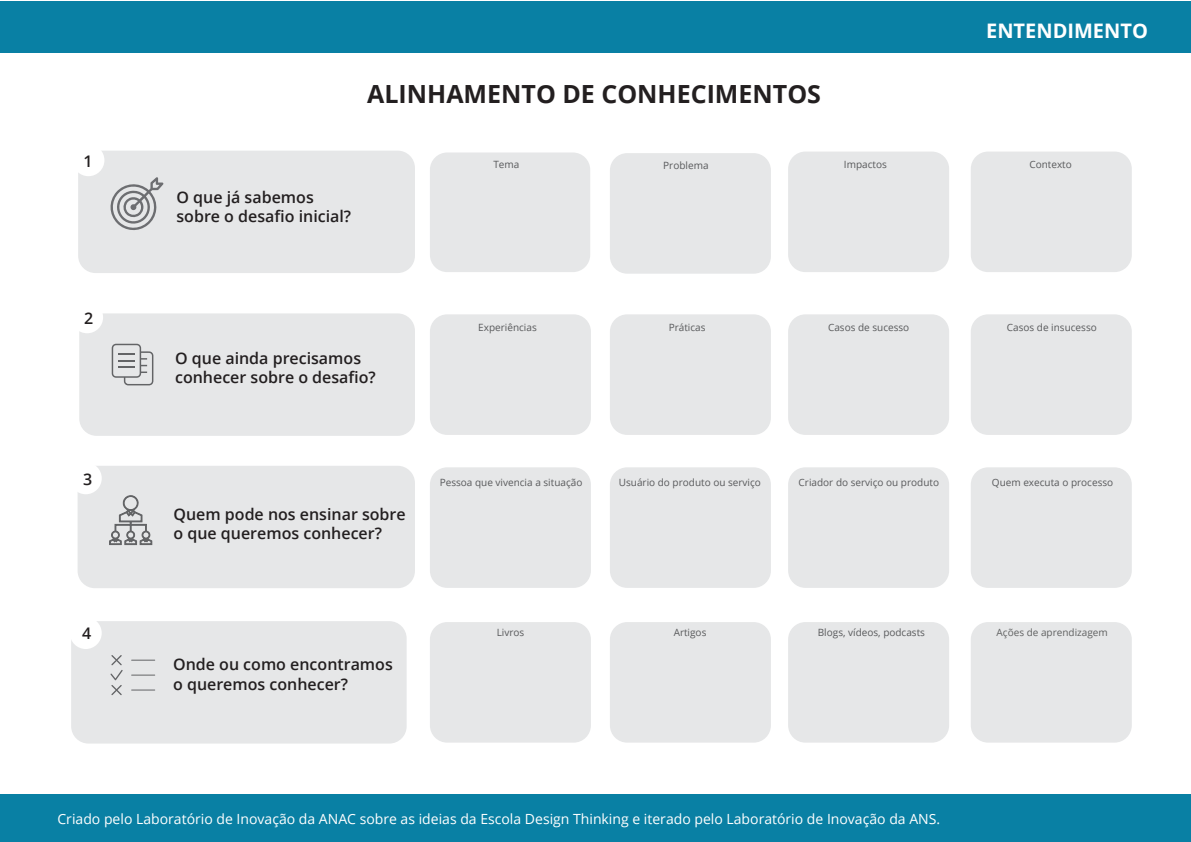
<style>
.page{position:relative;width:1191px;height:842px;background:#fff}
.page>*{position:absolute;margin:0;border:0;box-sizing:border-box;transform-origin:0 0}
.t1{font:700 25px "Open Sans";color:#231f20}
.t2{font:700 20px "Open Sans";color:#fff}
.t3{font:600 16px/19.2px "Open Sans";color:#231f20}
.t4{font:14px "Open Sans";color:#fff}
.t5{font:10px "Open Sans";color:#58595b}
.t6{font:10px "Open Sans";color:#606161}
</style>
<div class="page">
<div style="left:71px;top:621px;width:335px;height:122px;background:#e6e7e8;border-radius:17px"></div>
<div style="left:78px;top:466px;width:337px;height:122px;background:#e6e7e8;border-radius:17px"></div>
<div style="left:788px;top:467px;width:161px;height:121px;background:#e6e7e8;border-radius:17px"></div>
<div style="left:79px;top:313px;width:336px;height:123px;background:#e6e7e8;border-radius:17px"></div>
<div style="left:0;top:794px;width:1191px;height:48px;background:#0980a4"></div>
<div style="left:0;top:1px;width:1191px;height:51px;background:#0980a4"></div>
<svg style="left:112px;top:344px;width:41px;height:41px"></svg>
<svg style="left:109px;top:495px;width:43px;height:50px"></svg>
<svg style="left:132px;top:689px;width:23px;height:1px"></svg>
<svg style="left:132px;top:660px;width:23px;height:1px"></svg>
<svg style="left:132px;top:675px;width:23px;height:1px"></svg>
<svg style="left:110px;top:655px;width:13px;height:40px"></svg>
<div style="left:78px;top:151px;width:337px;height:122px;background:#e6e7e8;border-radius:17px"></div>
<div style="left:70px;top:462px;width:32px;height:32px;background:#fff;border-radius:50%"></div>
<div style="left:70px;top:617px;width:32px;height:32px;background:#fff;border-radius:50%"></div>
<div style="left:72px;top:144px;width:32px;height:32px;background:#fff;border-radius:50%"></div>
<div style="left:71px;top:301px;width:32px;height:32px;background:#fff;border-radius:50%"></div>
<div style="left:430px;top:152px;width:160px;height:120px;background:#e6e7e8;border-radius:17px"></div>
<div style="left:610px;top:153px;width:161px;height:121px;background:#e6e7e8;border-radius:17px"></div>
<div style="left:788px;top:152px;width:161px;height:120px;background:#e6e7e8;border-radius:17px"></div>
<div style="left:970px;top:152px;width:161px;height:120px;background:#e6e7e8;border-radius:17px"></div>
<div style="left:970px;top:314px;width:161px;height:121px;background:#e6e7e8;border-radius:17px"></div>
<div style="left:788px;top:314px;width:161px;height:121px;background:#e6e7e8;border-radius:17px"></div>
<div style="left:610px;top:314px;width:161px;height:121px;background:#e6e7e8;border-radius:17px"></div>
<div style="left:430px;top:314px;width:161px;height:121px;background:#e6e7e8;border-radius:17px"></div>
<div style="left:970px;top:467px;width:161px;height:121px;background:#e6e7e8;border-radius:17px"></div>
<div style="left:610px;top:467px;width:161px;height:121px;background:#e6e7e8;border-radius:17px"></div>
<div style="left:430px;top:467px;width:161px;height:121px;background:#e6e7e8;border-radius:17px"></div>
<div style="left:970px;top:622px;width:161px;height:121px;background:#e6e7e8;border-radius:17px"></div>
<div style="left:788px;top:622px;width:161px;height:121px;background:#e6e7e8;border-radius:17px"></div>
<div style="left:610px;top:622px;width:161px;height:121px;background:#e6e7e8;border-radius:17px"></div>
<div style="left:430px;top:622px;width:161px;height:121px;background:#e6e7e8;border-radius:17px"></div>
<svg style="left:110px;top:177px;width:53px;height:53px"></svg>
<h2 class="t2" style="left:986px;top:17px;width:163px">ENTENDIMENTO</h2>
<h1 class="t1" style="left:367px;top:77px;width:455px">ALINHAMENTO DE CONHECIMENTOS</h1>
<h3 class="t3" style="left:84px;top:151px;width:11px">1</h3>
<p class="t5" style="left:493px;top:158px;width:27px">Tema</p>
<p class="t5" style="left:663px;top:158px;width:47px">Problema</p>
<p class="t5" style="left:844px;top:158px;width:44px">Impactos</p>
<p class="t5" style="left:1029px;top:158px;width:44px">Contexto</p>
<h3 class="t3" style="left:176px;top:187px;width:176px">O que já sabemos sobre o desafio inicial?</h3>
<h3 class="t3" style="left:84px;top:308px;width:11px">2</h3>
<p class="t5" style="left:478px;top:321px;width:60px">Experiências</p>
<p class="t5" style="left:668px;top:321px;width:38px">Práticas</p>
<p class="t5" style="left:828px;top:321px;width:83px">Casos de sucesso</p>
<p class="t5" style="left:1007px;top:321px;width:91px">Casos de insucesso</p>
<h3 class="t3" style="left:175px;top:348px;width:202px">O que ainda precisamos conhecer sobre o desafio?</h3>
<h3 class="t3" style="left:83px;top:469px;width:11px">3</h3>
<p class="t5" style="left:619px;top:475px;width:144px">Usuário do produto ou serviço</p>
<p class="t5" style="left:440px;top:476px;width:144px">Pessoa que vivencia a situação</p>
<p class="t5" style="left:798px;top:476px;width:142px">Criador do serviço ou produto</p>
<p class="t5" style="left:992px;top:476px;width:123px">Quem executa o processo</p>
<h3 class="t3" style="left:173px;top:504px;width:234px">Quem pode nos ensinar sobre o que queremos conhecer?</h3>
<h3 class="t3" style="left:82px;top:624px;width:11px">4</h3>
<p class="t5" style="left:497px;top:625px;width:29px">Livros</p>
<p class="t5" style="left:673px;top:625px;width:34px">Artigos</p>
<p class="t5" style="left:818px;top:625px;width:109px">Blogs, vídeos, podcasts</p>
<p class="t6" style="left:996px;top:626px;width:113px">Ações de aprendizagem</p>
<h3 class="t3" style="left:173px;top:655px;width:221px">Onde ou como encontramos o queremos conhecer?</h3>
<h3 class="t4" style="left:57px;top:809px;width:884px">Criado pelo Laboratório de Inovação da ANAC sobre as ideias da Escola Design Thinking e iterado pelo Laboratório de Inovação da ANS.</h3>
</div>
